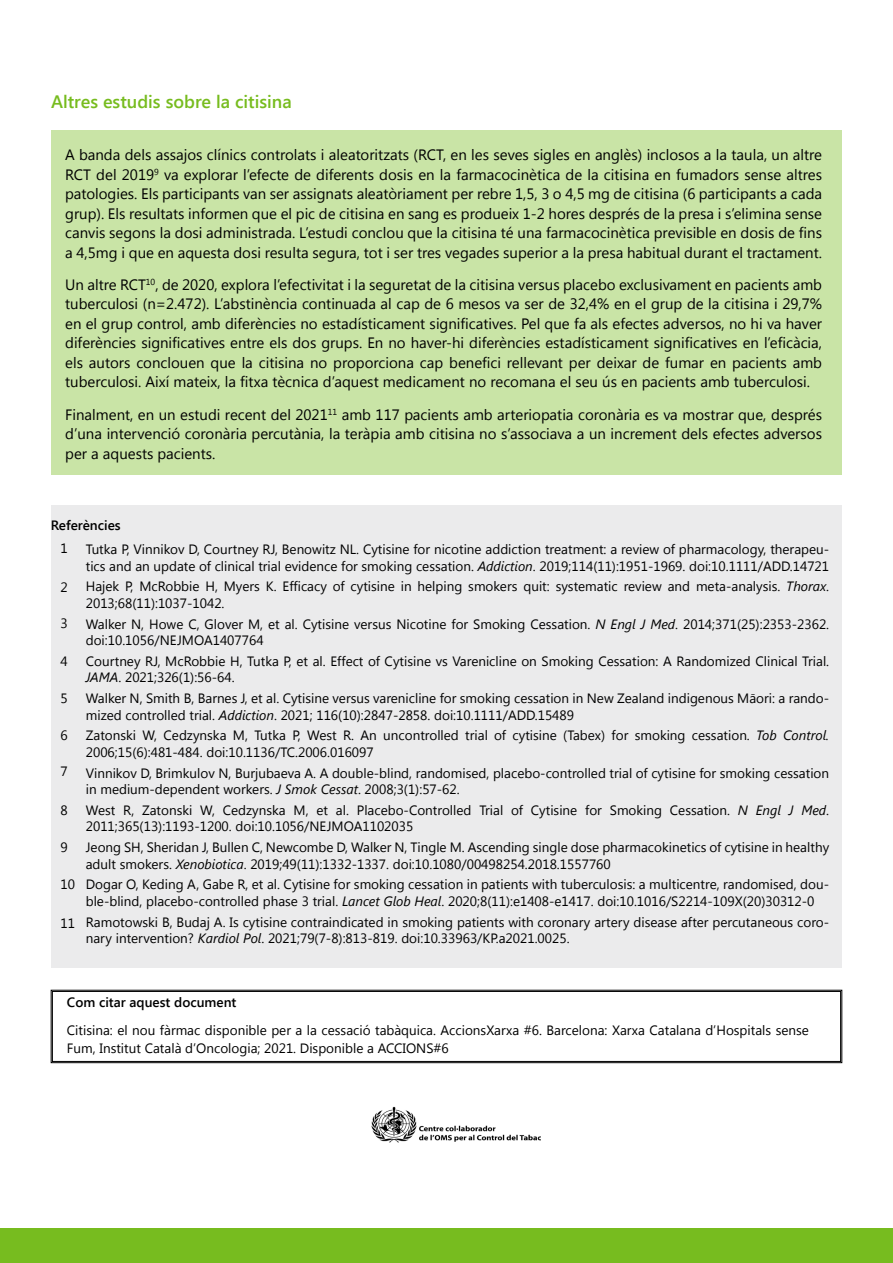
<style>
.page{position:relative;width:893px;height:1263px;background:#fff}
.page>*{position:absolute;margin:0;border:0;box-sizing:border-box;transform-origin:0 0}
.t1{font:600 18px "Segoe UI";color:#77bc1f}
.t2{font:15px/19.5px "Segoe UI";color:#000;text-align:justify}
.t3{font:13.5px/16.5px "Segoe UI";color:#000}
.t4{font:600 13.5px "Segoe UI";color:#000}
.s1{font-style:italic}
</style>
<div class="page">
<svg style="left:51px;top:990px;width:791px;height:73px"></svg>
<div style="left:52px;top:991px;width:789px;height:70px;border:1px solid #000"></div>
<div style="left:51px;top:505px;width:791px;height:462px;background:#ebebec"></div>
<div style="left:51px;top:130px;width:791px;height:344px;background:#c9e4a6"></div>
<img style="left:371px;top:1106px;width:169px;height:36px">
<div style="left:0;top:1229px;width:893px;height:34px;background:#77bc1f"></div>
<h1 class="t1" style="left:51px;top:89px;width:242px">Altres estudis sobre la citisina</h1>
<p class="t2" style="left:65px;top:144px;width:758px">A banda dels assajos clínics controlats i aleatoritzats (RCT, en les seves sigles en anglès) inclosos a la taula, un altre RCT del 2019<sup>9</sup> va explorar l’efecte de diferents dosis en la farmacocinètica de la citisina en fumadors sense altres patologies. Els participants van ser assignats aleatòriament per rebre 1,5, 3 o 4,5 mg de citisina (6 participants a cada grup). Els resultats informen que el pic de citisina en sang es produeix 1-2 hores després de la presa i s’elimina sense canvis segons la dosi administrada. L’estudi conclou que la citisina té una farmacocinètica previsible en dosis de fins a 4,5mg i que en aquesta dosi resulta segura, tot i ser tres vegades superior a la presa habitual durant el tractament.</p>
<p class="t2" style="left:65px;top:274px;width:758px">Un altre RCT<sup>10</sup>, de 2020, explora l’efectivitat i la seguretat de la citisina versus placebo exclusivament en pacients amb tuberculosi (n=2.472). L’abstinència continuada al cap de 6 mesos va ser de 32,4% en el grup de la citisina i 29,7% en el grup control, amb diferències no estadísticament significatives. Pel que fa als efectes adversos, no hi va haver diferències significatives entre els dos grups. En no haver-hi diferències estadísticament significatives en l’eficàcia, els autors conclouen que la citisina no proporciona cap benefici rellevant per deixar de fumar en pacients amb tuberculosi. Així mateix, la fitxa tècnica d’aquest medicament no recomana el seu ús en pacients amb tuberculosi.</p>
<p class="t2" style="left:65px;top:404px;width:758px">Finalment, en un estudi recent del 2021<sup>11</sup> amb 117 pacients amb arteriopatia coronària es va mostrar que, després d’una intervenció coronària percutània, la teràpia amb citisina no s’associava a un increment dels efectes adversos per a aquests pacients.</p>
<p class="t4" style="left:51px;top:515px;width:71px">Referències</p>
<p class="t3" style="left:60px;top:539px;width:9px">1</p>
<p class="t3" style="left:86px;top:540px;width:745px">Tutka P, Vinnikov D, Courtney RJ, Benowitz NL. Cytisine for nicotine addiction treatment: a review of pharmacology, therapeu&shy;tics and an update of clinical trial evidence for smoking cessation. <span class="s1">Addiction</span>. 2019;114(11):1951-1969. doi:10.1111/ADD.14721</p>
<p class="t3" style="left:86px;top:578px;width:745px">Hajek P, McRobbie H, Myers K. Efficacy of cytisine in helping smokers quit: systematic review and meta-analysis. <span class="s1">Thorax</span>.<br>2013;68(11):1037-1042.</p>
<p class="t3" style="left:86px;top:615px;width:745px">Walker N, Howe C, Glover M, et al. Cytisine versus Nicotine for Smoking Cessation. <span class="s1">N Engl J Med</span>. 2014;371(25):2353-2362. doi:10.1056/NEJMOA1407764</p>
<p class="t3" style="left:86px;top:652px;width:745px">Courtney RJ, McRobbie H, Tutka P, et al. Effect of Cytisine vs Varenicline on Smoking Cessation: A Randomized Clinical Trial.<br><span class="s1">JAMA</span>. 2021;326(1):56-64.</p>
<p class="t3" style="left:86px;top:689px;width:745px">Walker N, Smith B, Barnes J, et al. Cytisine versus varenicline for smoking cessation in New Zealand indigenous Māori: a rando&shy;mized controlled trial. <span class="s1">Addiction</span>. 2021; 116(10):2847-2858. doi:10.1111/ADD.15489</p>
<p class="t3" style="left:86px;top:727px;width:745px">Zatonski W, Cedzynska M, Tutka P, West R. An uncontrolled trial of cytisine (Tabex) for smoking cessation. <span class="s1">Tob Control.<br></span>2006;15(6):481-484. doi:10.1136/TC.2006.016097</p>
<p class="t3" style="left:86px;top:764px;width:745px">Vinnikov D, Brimkulov N, Burjubaeva A. A double-blind, randomised, placebo-controlled trial of cytisine for smoking cessation in medium-dependent workers. <span class="s1">J Smok Cessat</span>. 2008;3(1):57-62.</p>
<p class="t3" style="left:86px;top:801px;width:745px">West R, Zatonski W, Cedzynska M, et al. Placebo-Controlled Trial of Cytisine for Smoking Cessation. <span class="s1">N Engl J Med</span>.<br>2011;365(13):1193-1200. doi:10.1056/NEJMOA1102035</p>
<p class="t3" style="left:86px;top:838px;width:745px">Jeong SH, Sheridan J, Bullen C, Newcombe D, Walker N, Tingle M. Ascending single dose pharmacokinetics of cytisine in healthy adult smokers. <span class="s1">Xenobiotica</span>. 2019;49(11):1332-1337. doi:10.1080/00498254.2018.1557760</p>
<p class="t3" style="left:86px;top:876px;width:745px">Dogar O, Keding A, Gabe R, et al. Cytisine for smoking cessation in patients with tuberculosis: a multicentre, randomised, dou&shy;ble-blind, placebo-controlled phase 3 trial. <span class="s1">Lancet Glob Heal</span>. 2020;8(11):e1408-e1417. doi:10.1016/S2214-109X(20)30312-0</p>
<p class="t3" style="left:86px;top:913px;width:745px">Ramotowski B, Budaj A. Is cytisine contraindicated in smoking patients with coronary artery disease after percutaneous coro&shy;nary intervention? <span class="s1">Kardiol Pol</span>. 2021;79(7-8):813-819. doi:10.33963/KP.a2021.0025.</p>
<p class="t3" style="left:60px;top:578px;width:9px">2</p>
<p class="t3" style="left:60px;top:614px;width:9px">3</p>
<p class="t3" style="left:60px;top:653px;width:9px">4</p>
<p class="t3" style="left:60px;top:689px;width:9px">5</p>
<p class="t3" style="left:61px;top:726px;width:9px">6</p>
<p class="t3" style="left:61px;top:762px;width:9px">7</p>
<p class="t3" style="left:60px;top:801px;width:9px">8</p>
<p class="t3" style="left:60px;top:838px;width:9px">9</p>
<p class="t3" style="left:60px;top:875px;width:16px">10</p>
<p class="t3" style="left:60px;top:914px;width:16px">11</p>
<p class="t4" style="left:67px;top:992px;width:171px">Com citar aquest document</p>
<p class="t3" style="left:67px;top:1020px;width:743px;line-height:18px">Citisina: el nou fàrmac disponible per a la cessació tabàquica. AccionsXarxa #6. Barcelona: Xarxa Catalana d’Hospitals sense<br>Fum, Institut Català d’Oncologia; 2021. Disponible a ACCIONS#6</p>
</div>
